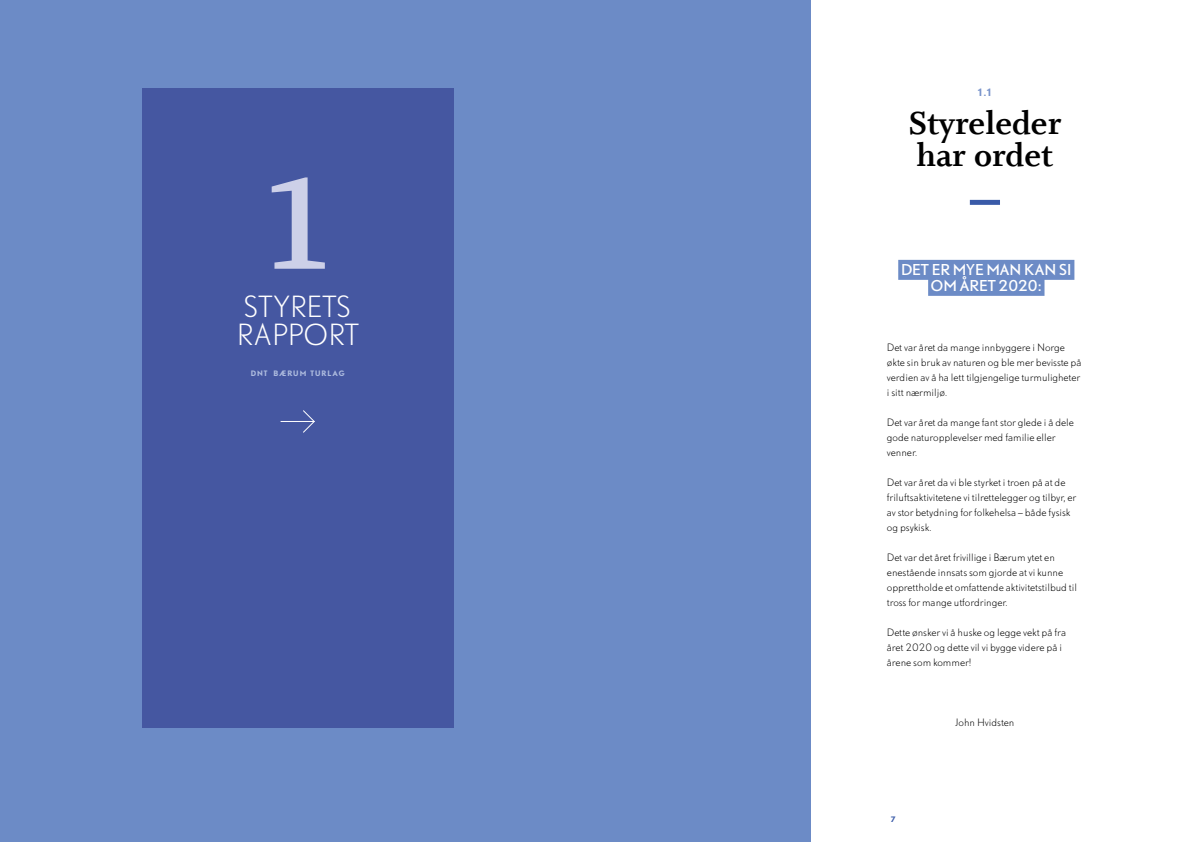
<style>
.page{position:relative;width:1191px;height:842px;background:#fff}
.page>*{position:absolute;margin:0;border:0;box-sizing:border-box;transform-origin:0 0}
._3_Tittel{font:147.2px "Whitman Bold LF";color:#cdd0e8}
._3_Tittel-2{font:36px/32px "Whitman Bold LF";color:#000}
._3_Tittel-3{font:300 27.2px/27.2px "DTL Nobel TOT";letter-spacing:.005em;color:#fff}
._5_Tittel_overlay{font:14px/16px "DTL Nobel TOT";color:#fff;text-align:center}
._8_Liste{font:300 9.5px/15px "DTL Nobel TOT";color:#000}
._1_Brødtekst{font:300 9.5px "DTL Nobel TOT";color:#000}
._7_numbers{font:700 9.5px "DTL Nobel TOT";color:#7893cb}
._1_Brødtekst-2{font:700 7px "DTL Nobel TOT";letter-spacing:.145em;color:#aebcdf}
.t1{font:700 7px "DTL Nobel TOT";color:#395aa8}
</style>
<div class="page">
<div style="left:0;top:0;width:810px;height:842px;background:#6c8bc6"></div>
<div style="left:898px;top:260px;width:176px;height:20px;background:#6c8bc6"></div>
<div style="left:928px;top:276px;width:116px;height:20px;background:#6c8bc6"></div>
<div style="left:969px;top:200px;width:31px;height:5px;background:#395aa8"></div>
<div style="left:142px;top:88px;width:312px;height:639px;background:#4557a1"></div>
<hr style="left:280px;top:421px;width:35px;height:1px;background:#fff">
<svg style="left:303px;top:410px;width:12px;height:23px"></svg>
<p class="_3_Tittel" style="left:265px;top:142px;width:66px">1</p>
<p class="_3_Tittel-3" style="left:236px;top:293px;width:124px">STYRETS<br>RAPPORT</p>
<p class="_1_Brødtekst-2" style="left:251px;top:369px;width:96px">DNT BÆRUM TURLAG</p>
<p class="_7_numbers" style="left:977px;top:86px;width:17px">1.1</p>
<p class="_3_Tittel-2" style="left:908px;top:107px;width:155px">Styreleder har ordet</p>
<p class="_5_Tittel_overlay" style="left:901px;top:261px;width:172px">DET ER MYE MAN KAN SI<br>OM ÅRET 2020:</p>
<p class="_8_Liste" style="left:887px;top:340px;width:196px">Det var året da mange innbyggere i Norge økte sin bruk av naturen og ble mer bevisste på verdien av å ha lett tilgjengelige turmuligheter i sitt nærmiljø.</p>
<p class="_8_Liste" style="left:887px;top:415px;width:188px">Det var året da mange fant stor glede i å dele gode naturopplevelser med familie eller venner.</p>
<p class="_8_Liste" style="left:887px;top:475px;width:191px">Det var året da vi ble styrket i troen på at de friluftsaktivitetene vi tilrettelegger og tilbyr, er av stor betydning for folkehelsa – både fysisk og psykisk.</p>
<p class="_8_Liste" style="left:887px;top:550px;width:192px">Det var det året frivillige i Bærum ytet en enestående innsats som gjorde at vi kunne opprettholde et omfattende aktivitetstilbud til tross for mange utfordringer.</p>
<p class="_8_Liste" style="left:887px;top:625px;width:181px">Dette ønsker vi å huske og legge vekt på fra året 2020 og dette vil vi bygge videre på i årene som kommer!</p>
<p class="t1" style="left:890px;top:814px;width:6px">7</p>
<p class="_1_Brødtekst" style="left:955px;top:716px;width:61px">John Hvidsten</p>
</div>
